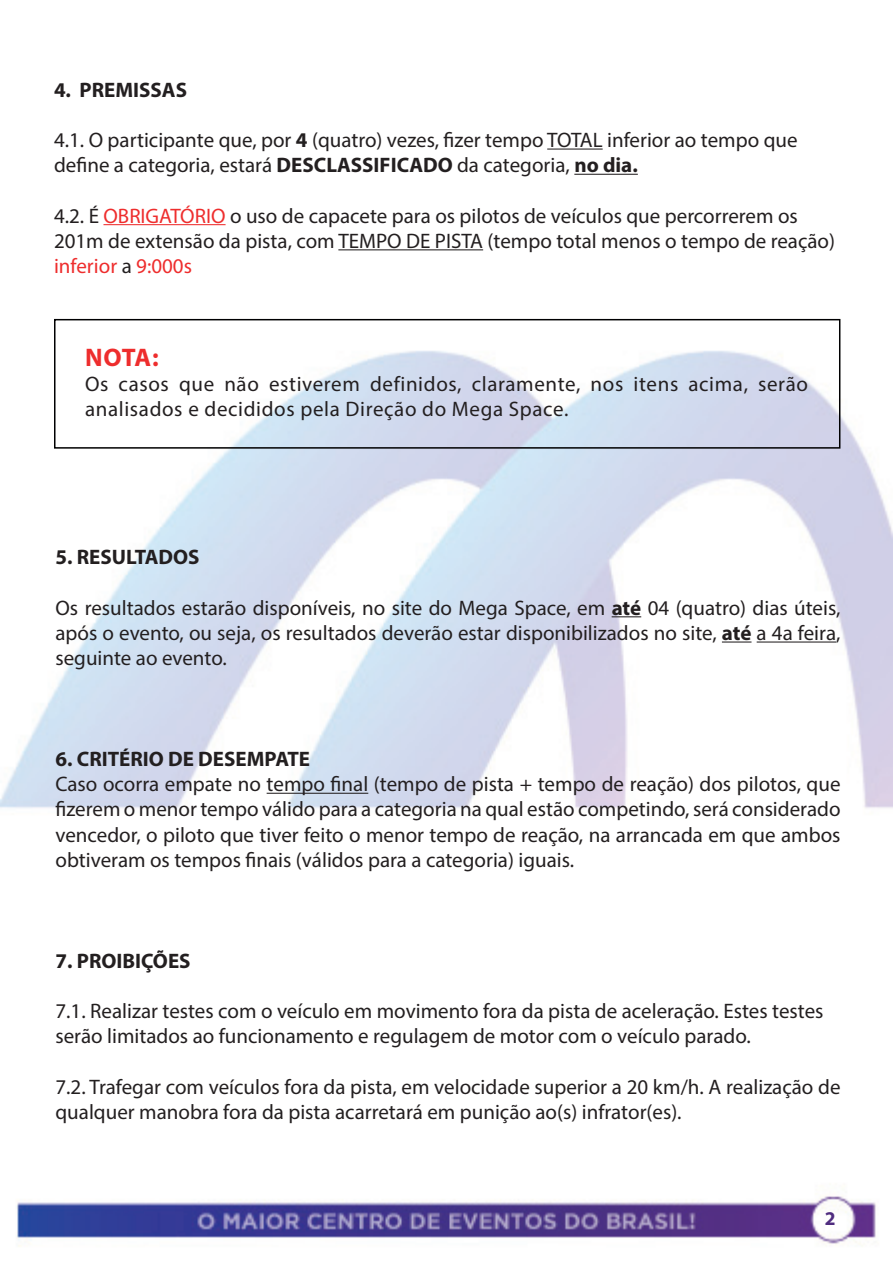
<style>
.page{position:relative;width:893px;height:1263px;background:#fff}
.page>*{position:absolute;margin:0;border:0;box-sizing:border-box;transform-origin:0 0}
.t1{font:700 25.5px "Myriad Pro";color:#ee2d2d}
.t2{font:21px/25.2px "Myriad Pro";color:#231f20}
.t3{font:21px/25.2px "Myriad Pro";letter-spacing:.03em;color:#231f20}
.t4{font:700 21px "Myriad Pro";color:#231f20}
.t5{font:700 18px "Myriad Pro";color:#422566}
.s1{font-weight:700}
.s2{color:#ee2d2d}
.s3{font-size:19.5px;color:#4f2c7f}
</style>
<div class="page">
<img style="left:0;top:148px;width:893px;height:1099px">
<hr style="left:547px;top:149px;width:56px;height:1px;background:#231f20">
<hr style="left:574px;top:174px;width:64px;height:1px;background:#231f20">
<hr style="left:103px;top:224px;width:123px;height:1px;background:#ee2d2d">
<hr style="left:338px;top:249px;width:145px;height:1px;background:#231f20">
<svg style="left:612px;top:616px;width:29px;height:1px"></svg>
<svg style="left:722px;top:641px;width:29px;height:1px"></svg>
<hr style="left:757px;top:641px;width:79px;height:1px;background:#231f20">
<hr style="left:267px;top:793px;width:101px;height:1px;background:#231f20">
<div style="left:54px;top:319px;width:786px;height:130px;border:2px solid #000001"></div>
<p class="t4" style="left:54px;top:76px;width:135px">4. PREMISSAS</p>
<p class="t2" style="left:54px;top:127px;width:745px">4.1. O participante que, por <span class="s1">4</span> (quatro) vezes, fizer tempo TOTAL inferior ao tempo que define a categoria, estará <span class="s1">DESCLASSIFICADO</span> da categoria, <span class="s1">no dia.</span></p>
<p class="t2" style="left:54px;top:203px;width:783px">4.2. É <span class="s2">OBRIGATÓRIO</span> o uso de capacete para os pilotos de veículos que percorrerem os<br>201m de extensão da pista, com TEMPO DE PISTA (tempo total menos o tempo de reação) <span class="s2">inferior</span> a <span class="s2">9:000s</span></p>
<p class="t1" style="left:85px;top:340px;width:75px">NOTA:</p>
<p class="t3" style="left:85px;top:371px;width:724px">Os casos que não estiverem definidos, claramente, nos itens acima, serão analisados e decididos pela Direção do Mega Space.</p>
<p class="t4" style="left:56px;top:543px;width:146px">5. RESULTADOS</p>
<p class="t2" style="left:55px;top:595px;width:786px;text-align:justify">Os resultados estarão disponíveis, no site do Mega Space, em <span class="s1">até</span> 04 (quatro) dias úteis, após o evento, ou seja, os resultados deverão estar disponibilizados no site, <span class="s1">até</span> a 4a feira, seguinte ao evento.</p>
<p class="t4" style="left:55px;top:745px;width:256px">6. CRITÉRIO DE DESEMPATE</p>
<p class="t2" style="left:55px;top:771px;width:787px;text-align:justify">Caso ocorra empate no tempo final (tempo de pista + tempo de reação) dos pilotos, que fizerem o menor tempo válido para a categoria na qual estão competindo, será considerado vencedor, o piloto que tiver feito o menor tempo de reação, na arrancada em que ambos obtiveram os tempos finais (válidos para a categoria) iguais.</p>
<p class="t4" style="left:55px;top:947px;width:137px">7. PROIBIÇÕES</p>
<p class="t2" style="left:55px;top:998px;width:769px">7.1. Realizar testes com o veículo em movimento fora da pista de aceleração. Estes testes serão limitados ao funcionamento e regulagem de motor com o veículo parado.</p>
<p class="t2" style="left:55px;top:1073px;width:787px">7.2. Trafegar com veículos fora da pista, em velocidade superior a 20 km/h. A realização de qualquer manobra fora da pista acarretará em punição ao(s) infrator(es).</p>
<p class="t5" style="left:814px;top:1205px;width:23px">2<span class="s3">2</span></p>
</div>
